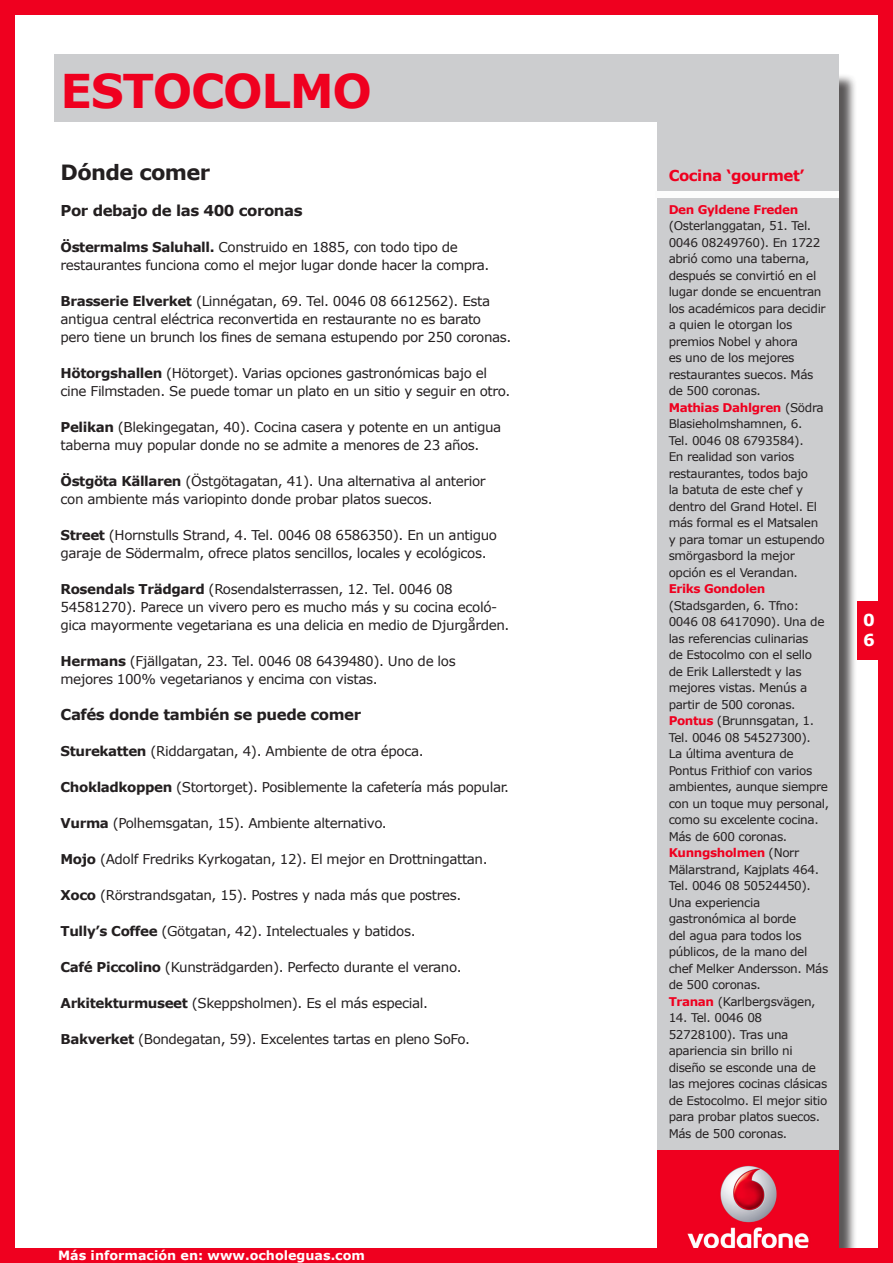
<style>
.page{position:relative;width:893px;height:1263px;background:#fff}
.page>*{position:absolute;margin:0;border:0;box-sizing:border-box;transform-origin:0 0}
.tit_31pt{font:700 46.5px "Verdana";letter-spacing:-.03em;color:#ef001f}
.tit_14pt{font:700 21px "Verdana";letter-spacing:-.03em;color:#231f20}
.t1{font:700 16.5px "Verdana";color:#fff}
.tex_gen{font:700 15px "Verdana";letter-spacing:-.03em;color:#231f20}
.t2{font:700 15px "Verdana";letter-spacing:-.03em;color:#ef001f}
.tex_gen-2{font:13.5px/18px "Verdana";letter-spacing:-.03em;color:#231f20}
.t3{font:700 12.75px "Verdana";color:#fff}
.tex_gen_lateral{font:12px/16.5px "Verdana";letter-spacing:-.03em;color:#231f20}
.s1{font-weight:700}
.s2{font-weight:700;color:#ef001f}
</style>
<div class="page">
<div style="left:660px;top:73px;width:198px;height:1190px;background:#231f20;opacity:.75"></div>
<div style="left:658px;top:71px;width:181px;height:1192px;background:#cccdcf"></div>
<div style="left:54px;top:54px;width:785px;height:68px;background:#cccdcf"></div>
<img style="left:658px;top:1150px;width:181px;height:98px">
<div style="left:0;top:1248px;width:893px;height:15px;background:#ef001f"></div>
<div style="left:0;top:0;width:893px;height:14px;background:#ef001f"></div>
<div style="left:0;top:0;width:14px;height:1263px;background:#ef001f"></div>
<div style="left:878px;top:0;width:15px;height:1263px;background:#ef001f"></div>
<div style="left:857px;top:601px;width:23px;height:59px;background:#ef001f"></div>
<div style="left:656px;top:191px;width:183px;height:7px;background:#fcfcfc"></div>
<p class="tit_31pt" style="left:61px;top:61px;width:313px">ESTOCOLMO</p>
<p class="tit_14pt" style="left:61px;top:159px;width:151px">Dónde comer</p>
<p class="tex_gen" style="left:61px;top:201px;width:244px">Por debajo de las 400 coronas</p>
<p class="tex_gen-2" style="left:61px;top:238px;width:430px"><span class="s1">Östermalms Saluhall.</span> Construido en 1885, con todo tipo de restaurantes funciona como el mejor lugar donde hacer la compra.</p>
<p class="tex_gen-2" style="left:61px;top:292px;width:452px"><span class="s1">Brasserie Elverket</span> (Linnégatan, 69. Tel. 0046 08 6612562). Esta antigua central eléctrica reconvertida en restaurante no es barato pero tiene un brunch los fines de semana estupendo por 250 coronas.</p>
<p class="tex_gen-2" style="left:61px;top:364px;width:451px"><span class="s1">Hötorgshallen</span> (Hötorget). Varias opciones gastronómicas bajo el cine Filmstaden. Se puede tomar un plato en un sitio y seguir en otro.</p>
<p class="tex_gen-2" style="left:61px;top:418px;width:442px"><span class="s1">Pelikan</span> (Blekingegatan, 40). Cocina casera y potente en un antigua taberna muy popular donde no se admite a menores de 23 años.</p>
<p class="tex_gen-2" style="left:61px;top:472px;width:427px"><span class="s1">Östgöta Källaren</span> (Östgötagatan, 41). Una alternativa al anterior con ambiente más variopinto donde probar platos suecos.</p>
<p class="tex_gen-2" style="left:61px;top:526px;width:438px"><span class="s1">Street</span> (Hornstulls Strand, 4. Tel. 0046 08 6586350). En un antiguo garaje de Södermalm, ofrece platos sencillos, locales y ecológicos.</p>
<p class="tex_gen-2" style="left:61px;top:580px;width:450px"><span class="s1">Rosendals Trädgard</span> (Rosendalsterrassen, 12. Tel. 0046 08<br>54581270). Parece un vivero pero es mucho más y su cocina ecoló&shy;gica mayormente vegetariana es una delicia en medio de Djurgården.</p>
<p class="tex_gen-2" style="left:61px;top:652px;width:397px"><span class="s1">Hermans</span> (Fjällgatan, 23. Tel. 0046 08 6439480). Uno de los mejores 100% vegetarianos y encima con vistas.</p>
<p class="tex_gen" style="left:61px;top:705px;width:302px">Cafés donde también se puede comer</p>
<p class="tex_gen-2" style="left:61px;top:742px;width:364px"><span class="s1">Sturekatten</span> (Riddargatan, 4). Ambiente de otra época.</p>
<p class="tex_gen-2" style="left:61px;top:778px;width:450px"><span class="s1">Chokladkoppen</span> (Stortorget). Posiblemente la cafetería más popular.</p>
<p class="tex_gen-2" style="left:61px;top:814px;width:328px"><span class="s1">Vurma</span> (Polhemsgatan, 15). Ambiente alternativo.</p>
<p class="tex_gen-2" style="left:61px;top:850px;width:429px"><span class="s1">Mojo</span> (Adolf Fredriks Kyrkogatan, 12). El mejor en Drottningattan.</p>
<p class="tex_gen-2" style="left:61px;top:886px;width:402px"><span class="s1">Xoco</span> (Rörstrandsgatan, 15). Postres y nada más que postres.</p>
<p class="tex_gen-2" style="left:61px;top:922px;width:357px"><span class="s1">Tully’s Coffee</span> (Götgatan, 42). Intelectuales y batidos.</p>
<p class="tex_gen-2" style="left:61px;top:958px;width:403px"><span class="s1">Café Piccolino</span> (Kunsträdgarden). Perfecto durante el verano.</p>
<p class="tex_gen-2" style="left:61px;top:994px;width:369px"><span class="s1">Arkitekturmuseet</span> (Skeppsholmen). Es el más especial.</p>
<p class="tex_gen-2" style="left:61px;top:1030px;width:411px"><span class="s1">Bakverket</span> (Bondegatan, 59). Excelentes tartas en pleno SoFo.</p>
<p class="t3" style="left:58px;top:1247px;width:308px">Más información en: www.ocholeguas.com</p>
<p class="t2" style="left:669px;top:165px;width:137px">Cocina ‘gourmet’</p>
<p class="tex_gen_lateral" style="left:669px;top:201px;width:159px"><span class="s2">Den Gyldene Freden </span>(Osterlanggatan, 51. Tel.<br>0046 08249760). En 1722 abrió como una taberna, después se convirtió en el lugar donde se encuentran los académicos para decidir a quien le otorgan los premios Nobel y ahora<br>es uno de los mejores restaurantes suecos. Más de 500 coronas.</p>
<p class="tex_gen_lateral" style="left:669px;top:399px;width:158px"><span class="s2">Mathias Dahlgren</span> (Södra<br>Blasieholmshamnen, 6.<br>Tel. 0046 08 6793584).<br>En realidad son varios restaurantes, todos bajo<br>la batuta de este chef y dentro del Grand Hotel. El más formal es el Matsalen y para tomar un estupendo smörgasbord la mejor opción es el Verandan.</p>
<p class="tex_gen_lateral" style="left:669px;top:581px;width:157px"><span class="s2">Eriks Gondolen </span>(Stadsgarden, 6. Tfno:<br>0046 08 6417090). Una de las referencias culinarias de Estocolmo con el sello de Erik Lallerstedt y las mejores vistas. Menús a partir de 500 coronas.</p>
<p class="tex_gen_lateral" style="left:669px;top:713px;width:162px"><span class="s2">Pontus</span> (Brunnsgatan, 1.<br>Tel. 0046 08 54527300).<br>La última aventura de<br>Pontus Frithiof con varios ambientes, aunque siempre con un toque muy personal, como su excelente cocina.<br>Más de 600 coronas.</p>
<p class="tex_gen_lateral" style="left:669px;top:845px;width:161px"><span class="s2">Kunngsholmen</span> (Norr<br>Mälarstrand, Kajplats 464.<br>Tel. 0046 08 50524450).<br>Una experiencia gastronómica al borde<br>del agua para todos los públicos, de la mano del chef Melker Andersson. Más de 500 coronas.</p>
<p class="tex_gen_lateral" style="left:669px;top:993px;width:148px"><span class="s2">Tranan</span> (Karlbergsvägen,</p>
<p class="tex_gen_lateral" style="left:669px;top:1010px;width:160px">14. Tel. 0046 08<br>52728100). Tras una apariencia sin brillo ni diseño se esconde una de las mejores cocinas clásicas de Estocolmo. El mejor sitio para probar platos suecos.<br>Más de 500 coronas.</p>
<p class="t1" style="left:863px;top:609px;width:13px">0</p>
<p class="t1" style="left:863px;top:629px;width:13px">6</p>
</div>
